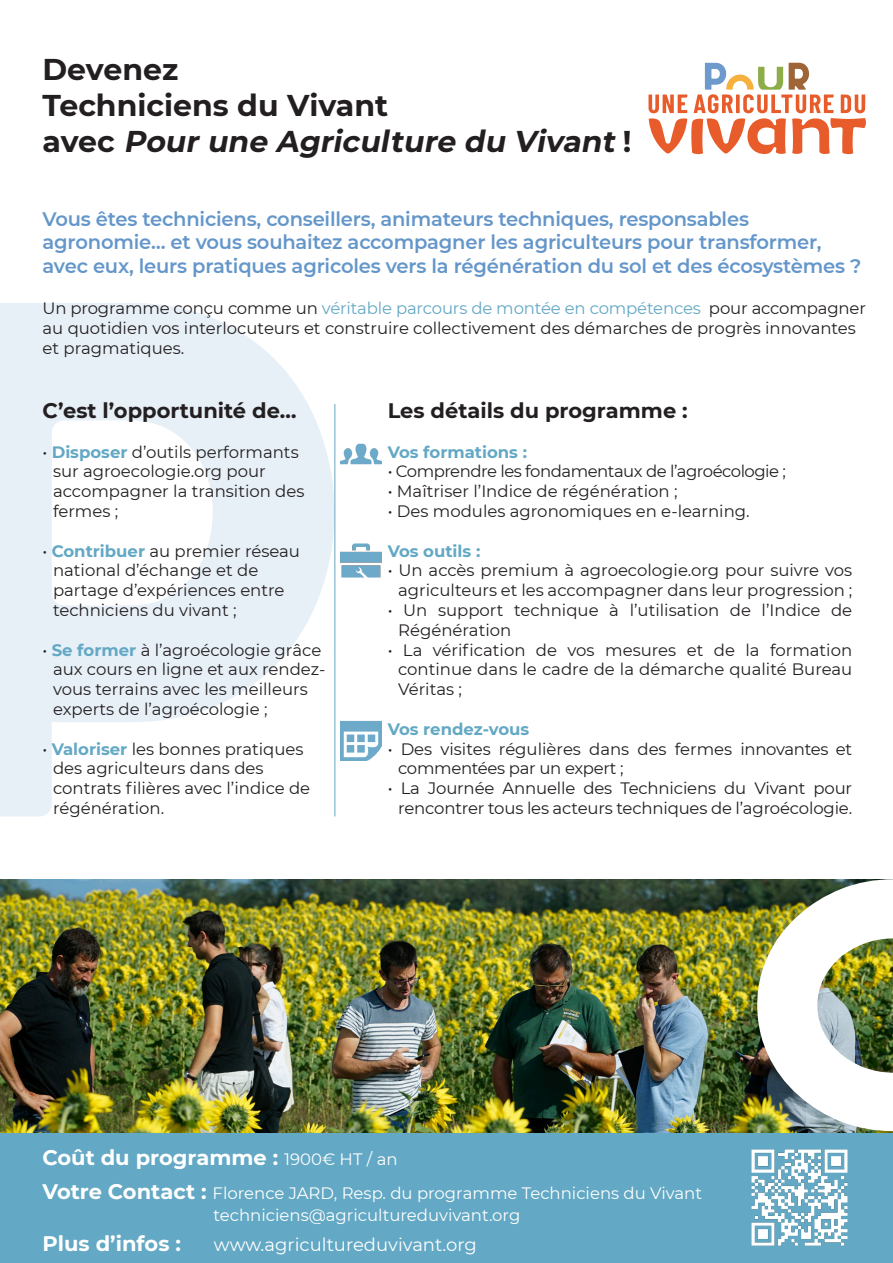
<style>
.page{position:relative;width:893px;height:1263px;background:#fff}
.page>*{position:absolute;margin:0;border:0;box-sizing:border-box;transform-origin:0 0}
.t1{font:italic 700 30px "Montserrat";color:#231f20}
.t2{font:700 30px "Montserrat";color:#231f20}
.t3{font:700 21px "Montserrat";color:#231f20}
.t4{font:700 21px "Montserrat";color:#fff}
.t5{font:600 19.5px/23.4px "Montserrat";letter-spacing:-.01em;color:#6496ca}
.t6{font:18px "Montserrat";color:#fff}
.t7{font:16.5px/19.8px "Montserrat";color:#231f20}
.t8{font:16.5px "Montserrat";color:#fff}
.t9{font:16.5px "Montserrat";letter-spacing:-.03em;color:#231f20}
.t10{font:700 16.5px "Montserrat";color:#63a8c4}
.s1{font-style:normal}
.s2{color:#63a8c4}
.s3{font-weight:700;color:#63a8c4}
.s4{font-weight:400;font-size:16.5px}
.s5{font-weight:700;font-size:21px}
</style>
<div class="page">
<svg style="left:0;top:303px;width:334px;height:513px;fill:#e7eff7"></svg>
<img style="left:0;top:879px;width:893px;height:254px">
<hr style="left:334px;top:404px;width:1px;height:412px;background:#63a8c4">
<svg style="left:648px;top:63px;width:218px;height:91px"></svg>
<div style="left:0;top:1133px;width:893px;height:130px;background:#63a8c4"></div>
<img style="left:757px;top:879px;width:136px;height:252px">
<img style="left:341px;top:720px;width:40px;height:40px">
<img style="left:341px;top:443px;width:40px;height:22px">
<img style="left:341px;top:543px;width:40px;height:35px">
<img style="left:751px;top:1149px;width:97px;height:97px">
<p class="t2" style="left:43px;top:48px;width:137px">Devenez</p>
<p class="t2" style="left:43px;top:84px;width:347px">Techniciens du Vivant</p>
<p class="t1" style="left:43px;top:120px;width:591px"><span class="s1">a ve c</span> Pourune Agriculture du Vivant<span class="s1">!</span></p>
<p class="t5" style="left:43px;top:206px;width:820px">Vous êtes techniciens, conseillers, animateurs techniques, responsables agronomie… et vous souhaitez accompagner les agriculteurs pour transformer, avec eux, leurs pratiques agricoles vers la régénération du sol et des écosystèmes ?</p>
<p class="t7" style="left:43px;top:298px;width:825px">Un programme conçu comme un <span class="s2">véritable parcours de montée en compétences</span> pour accompagner au quotidien vos interlocuteurs et construire collectivement des démarches de progrès innovantes et pragmatiques.</p>
<p class="t3" style="left:43px;top:395px;width:256px">C’est l’opportunité de…</p>
<p class="t7" style="left:53px;top:441px;width:253px;text-indent:-10px">• <span class="s3">Disposer</span> d’outils performants sur agroecologie.org pour accompagner la transition des fermes ;</p>
<p class="t7" style="left:53px;top:540px;width:248px;text-indent:-10px">• <span class="s3">Contribuer</span> au premier réseau national d’échange et de partage d’expériences entre techniciens du vivant ;</p>
<p class="t7" style="left:53px;top:639px;width:274px;text-indent:-10px">• <span class="s3">Se former</span> à l’agroécologie grâce aux cours en ligne et aux rendez&shy;vous terrains avec les meilleurs experts de l’agroécologie ;</p>
<p class="t7" style="left:53px;top:738px;width:259px;text-indent:-10px">• <span class="s3">Valoriser</span> les bonnes pratiques des agriculteurs dans des contrats filières avec l’indice de régénération.</p>
<p class="t3" style="left:388px;top:395px;width:302px">Les détails du programme :</p>
<p class="t10" style="left:388px;top:440px;width:141px">Vos formations :</p>
<p class="t9" style="left:388px;top:460px;width:400px">• Comprendre les fondamentaux de l’agroécologie ;</p>
<p class="t7" style="left:388px;top:481px;width:291px">• Maîtriser l’Indice de régénération ;</p>
<p class="t7" style="left:388px;top:501px;width:364px">• Des modules agronomiques en e-learning.</p>
<p class="t10" style="left:388px;top:539px;width:94px">Vos outils :</p>
<p class="t7" style="left:388px;top:560px;width:466px;text-align:right">• Un accès premium à agroecologie.org pour suivre vos agriculteurs et les accompagner dans leur progression ;</p>
<p class="t7" style="left:398px;top:600px;width:456px;text-indent:-10px">• Un support technique à l’utilisation de l’Indice de<br>Régénération</p>
<p class="t7" style="left:398px;top:639px;width:456px;text-align:justify;text-indent:-10px">• La vérification de vos mesures et de la formation continue dans le cadre de la démarche qualité Bureau Véritas ;</p>
<p class="t10" style="left:388px;top:717px;width:143px">Vos rendez-vous</p>
<p class="t7" style="left:398px;top:738px;width:456px;text-indent:-10px">• Des visites régulières dans des fermes innovantes et commentées par un expert ;</p>
<p class="t7" style="left:388px;top:778px;width:466px;text-align:right">• La Journée Annuelle des Techniciens du Vivant pour rencontrer tous les acteurs techniques de l’agroécologie.</p>
<p class="t4" style="left:43px;top:1142px;width:357px">Coût du programme : <span class="s4">1900€ HT / an</span></p>
<p class="t8" style="left:43px;top:1182px;width:661px"><span class="s5">Votre Contact :</span> Florence JARD, Resp. du programme Techniciens du Vivant</p>
<p class="t8" style="left:214px;top:1203px;width:308px">techniciens@agricultureduvivant.org</p>
<p class="t4" style="left:43px;top:1228px;width:140px">Plus d’infos :</p>
<p class="t6" style="left:214px;top:1232px;width:264px">www.agricultureduvivant.org</p>
</div>
